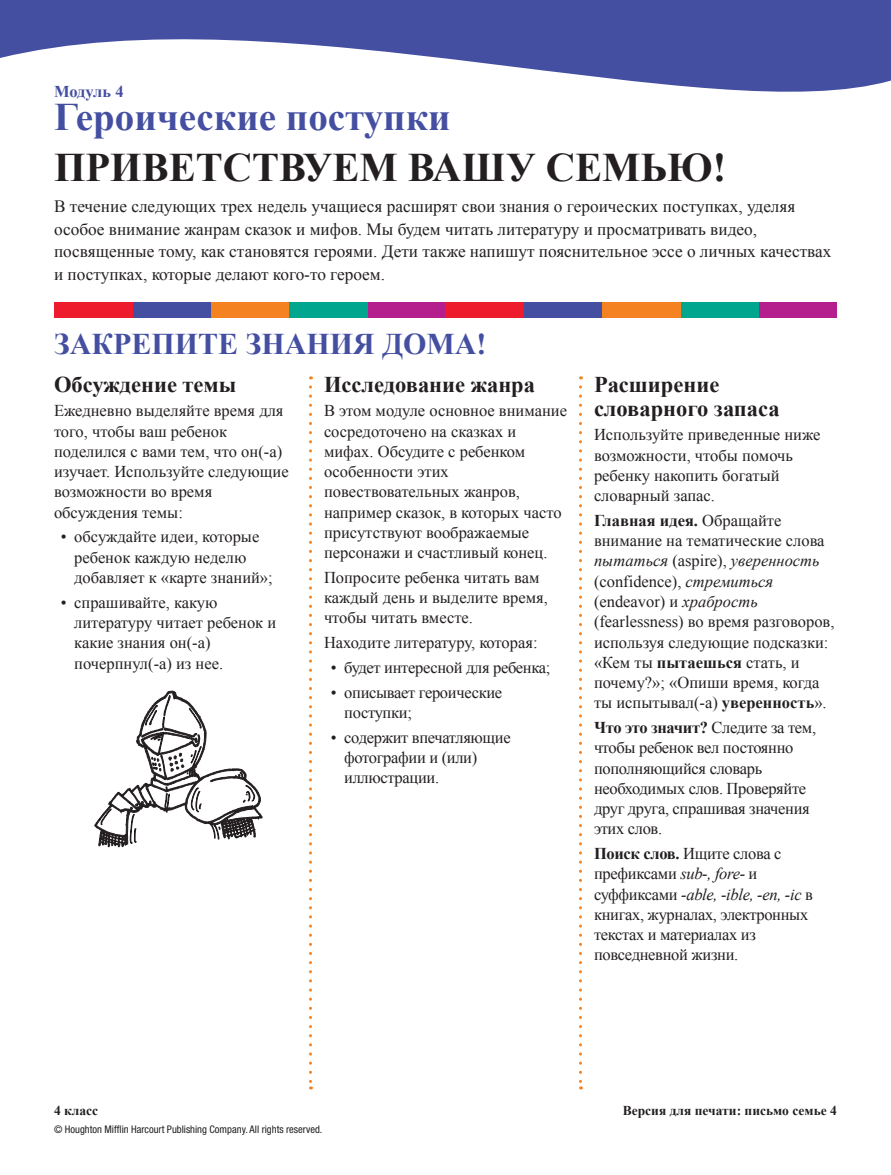
<style>
.page{position:relative;width:891px;height:1175px;background:#fff}
.page>*{position:absolute;margin:0;border:0;box-sizing:border-box;transform-origin:0 0}
.h3_hello_family{font:700 40.5px "Times New Roman";color:#231f20}
.t1{font:700 39px "Times New Roman";color:#444fa1}
.h4_runin_m4{font:700 30px "Times New Roman";color:#444fa1}
.t2{font:700 22.5px/24px "Times New Roman";color:#231f20}
.p_intro_text{font:17.25px/22.5px "Times New Roman";color:#231f20}
.p_body{font:16.5px/20.2px "Times New Roman";color:#231f20}
.p_body-2{font:16.5px/20.2px "Times New Roman";letter-spacing:-.02em;color:#231f20}
.t3{font:700 16.5px "Times New Roman";letter-spacing:-.015em;color:#444fa1}
.t4{font:700 13.5px "Times New Roman";color:#231f20}
.t5{font:condensed 10.5px "Helvetica Neue LT Std";color:#231f20}
.s1{font-weight:700}
.s2{font-style:italic}
</style>
<div class="page">
<svg style="left:0;top:0;width:891px;height:92px;fill:#444fa1"></svg>
<svg style="left:309px;top:387px;width:3px;height:702px"></svg>
<svg style="left:579px;top:387px;width:3px;height:702px"></svg>
<div style="left:759px;top:302px;width:78px;height:15px;background:#b41e8d"></div>
<div style="left:680px;top:302px;width:79px;height:15px;background:#00a78e"></div>
<div style="left:602px;top:302px;width:78px;height:15px;background:#f58220"></div>
<div style="left:367px;top:302px;width:79px;height:15px;background:#b41e8d"></div>
<div style="left:289px;top:302px;width:78px;height:15px;background:#00a78e"></div>
<div style="left:211px;top:302px;width:78px;height:15px;background:#f58220"></div>
<div style="left:132px;top:302px;width:79px;height:15px;background:#444fa1"></div>
<svg style="left:54px;top:302px;width:78px;height:15px"></svg>
<div style="left:524px;top:302px;width:78px;height:15px;background:#444fa1"></div>
<svg style="left:446px;top:302px;width:78px;height:15px"></svg>
<svg style="left:94px;top:690px;width:169px;height:158px"></svg>
<p class="t3" style="left:54px;top:80px;width:71px">Модуль 4</p>
<h2 class="t1" style="left:54px;top:90px;width:398px">Героические поступки</h2>
<p class="h3_hello_family" style="left:54px;top:139px;width:674px">ПРИВЕТСТВУЕМ ВАШУ СЕМЬЮ!</p>
<p class="p_intro_text" style="left:54px;top:195px;width:779px">В течение следующих трех недель учащиеся расширят свои знания о героических поступках, уделяя особое внимание жанрам сказок и мифов. Мы будем читать литературу и просматривать видео, посвященные тому, как становятся героями. Дети также напишут пояснительное эссе о личных качествах и поступках, которые делают кого-то героем.</p>
<p class="h4_runin_m4" style="left:54px;top:323px;width:434px">ЗАКРЕПИТЕ ЗНАНИЯ ДОМА!</p>
<p class="t2" style="left:54px;top:371px;width:184px">Обсуждение темы</p>
<p class="p_body" style="left:54px;top:400px;width:236px">Ежедневно выделяйте время для того, чтобы ваш ребенок поделился с вами тем, что он(-а) изучает. Используйте следующие возможности во время обсуждения темы:</p>
<p class="p_body" style="left:74px;top:526px;width:200px;text-indent:-14px">• обсуждайте идеи, которые ребенок каждую неделю добавляет к «карте знаний»;</p>
<p class="p_body" style="left:74px;top:592px;width:204px;text-indent:-14px">• спрашивайте, какую литературу читает ребенок и какие знания он(-а) почерпнул(-а) из нее.</p>
<p class="t2" style="left:324px;top:371px;width:213px">Исследование жанра</p>
<p class="p_body" style="left:324px;top:400px;width:245px">В этом модуле основное внимание сосредоточено на сказках и мифах. Обсудите с ребенком особенности этих повествовательных жанров, например сказок, в которых часто присутствуют воображаемые персонажи и счастливый конец.</p>
<p class="p_body" style="left:324px;top:567px;width:225px">Попросите ребенка читать вам каждый день и выделите время, чтобы читать вместе.</p>
<p class="p_body" style="left:324px;top:632px;width:215px">Находите литературу, которая:</p>
<p class="p_body-2" style="left:331px;top:657px;width:221px">• будет интересной для ребенка;</p>
<p class="p_body-2" style="left:344px;top:682px;width:160px;text-indent:-14px">• описывает героические поступки;</p>
<p class="p_body-2" style="left:344px;top:727px;width:168px;text-indent:-14px">• содержит впечатляющие фотографии и (или) иллюстрации.</p>
<p class="t2" style="left:594px;top:371px;width:187px">Расширение словарного запаса</p>
<p class="p_body" style="left:594px;top:424px;width:228px">Используйте приведенные ниже возможности, чтобы помочь ребенку накопить богатый словарный запас.</p>
<p class="p_body" style="left:594px;top:510px;width:242px"><span class="s1">Главная идея.</span> Обращайте внимание на тематические слова <span class="s2">пытаться</span> (aspire), <span class="s2">уверенность </span>(confidence), <span class="s2">стремиться </span>(endeavor) и <span class="s2">храбрость </span>(fearlessness) во время разговоров, используя следующие подсказки: «Кем ты <span class="s1">пытаешься</span> стать, и почему?»; «Опиши время, когда ты испытывал(-а) <span class="s1">уверенность</span>».</p>
<p class="p_body-2" style="left:594px;top:717px;width:224px"><span class="s1">Что это значит?</span> Следите за тем, чтобы ребенок вел постоянно пополняющийся словарь необходимых слов. Проверяйте друг друга, спрашивая значения этих слов.</p>
<p class="p_body-2" style="left:594px;top:843px;width:220px"><span class="s1">Поиск слов.</span> Ищите слова с префиксами <span class="s2">sub-, fore-</span> и суффиксами <span class="s2">-able, -ible, -en, -ic</span> в книгах, журналах, электронных текстах и материалах из повседневной жизни.</p>
<p class="t4" style="left:54px;top:1101px;width:46px">4 класс</p>
<p class="t4" style="left:623px;top:1101px;width:216px">Версия для печати: письмо семье 4</p>
<p class="t5" style="left:54px;top:1123px;width:270px">© Houghton Mifflin Harcourt Publishing Company. All rights reserved.</p>
</div>
